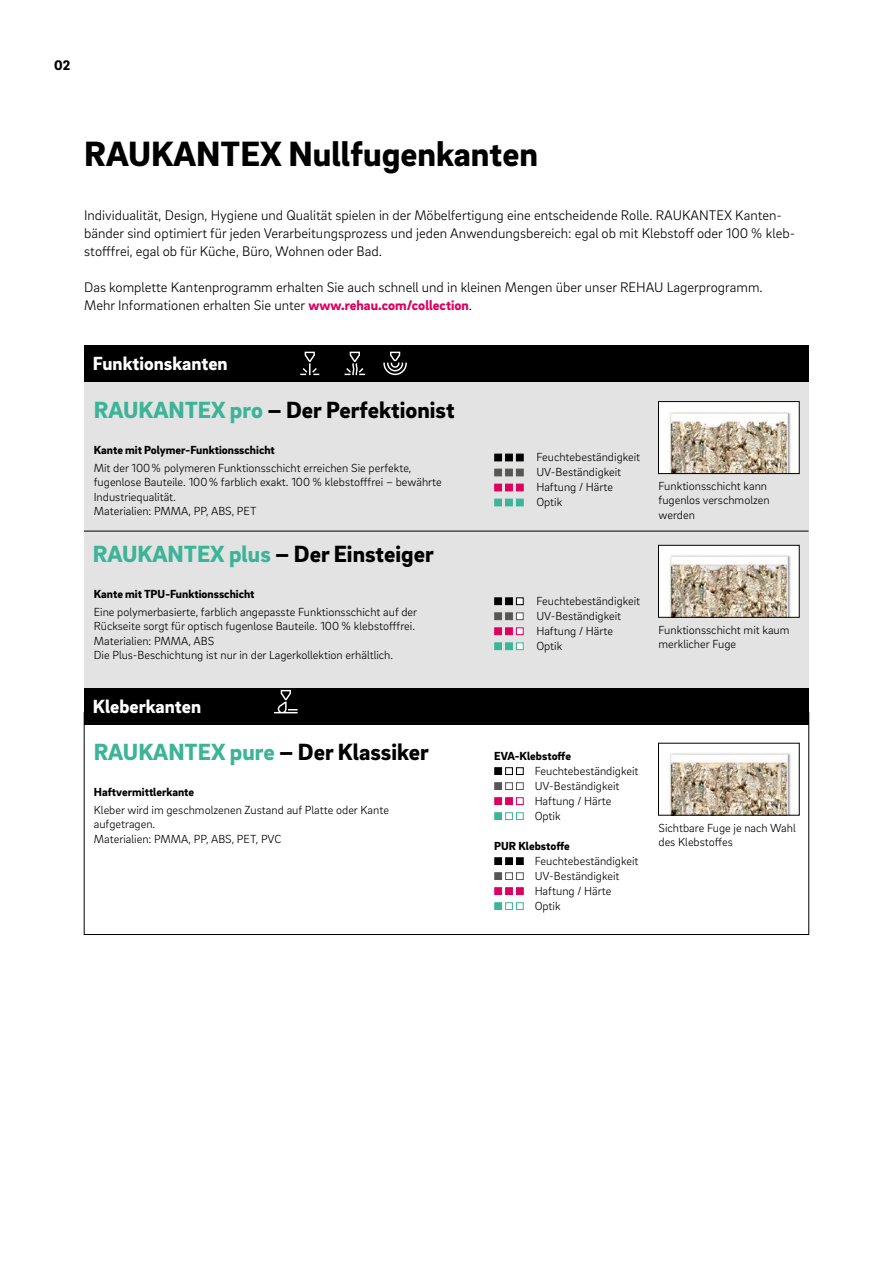
<style>
.page{position:relative;width:893px;height:1263px;background:#fff}
.page>*{position:absolute;margin:0;border:0;box-sizing:border-box;transform-origin:0 0}
._02__Headline_-_24pt_-_left{font:900 36px "Brix Sans";color:#000}
._06__Subhead_-_19pt_-_space_after{font:900 24px "Brix Sans";color:#000}
._06__Subhead_-_19pt_-_space_after-2{font:900 24px "Brix Sans";color:#3cb497}
._16__Body_text_-_9_5pt{font:900 19.5px "Brix Sans";color:#fff}
._16__Body_text_-_9_5pt-2{font:300 14.25px/18px "Brix Sans";color:#000}
.t1{font:900 14.25px "Brix Sans";color:#000}
._32__Marginal_body_text_-_8pt{font:300 12px/14.4px "Brix Sans";color:#000}
._30__Caption_-_8pt{font:300 12px "Brix Sans";color:#000}
._31__Marginal_headline_-_8pt{font:900 12px "Brix Sans";color:#000}
._30__Caption_-_8pt-2{font:900 12px "Brix Sans";color:#000}
.s1{font-weight:900;color:#dd005f}
.s2{color:#3cb497}
.s3{color:#000}
</style>
<div class="page">
<div style="left:84px;top:364px;width:725px;height:327px;background:#e3e3e3"></div>
<div style="left:84px;top:346px;width:725px;height:36px;background:#000"></div>
<div style="left:84px;top:689px;width:725px;height:36px;background:#000"></div>
<div style="left:494px;top:454px;width:8px;height:7px;background:#000;border:1px solid #000"></div>
<div style="left:505px;top:454px;width:8px;height:7px;background:#000;border:1px solid #000"></div>
<div style="left:516px;top:454px;width:8px;height:7px;background:#000;border:1px solid #000"></div>
<div style="left:494px;top:469px;width:8px;height:7px;background:#565655;border:1px solid #565655"></div>
<div style="left:505px;top:469px;width:8px;height:7px;background:#565655"></div>
<div style="left:516px;top:469px;width:8px;height:7px;background:#565655;border:1px solid #565655"></div>
<div style="left:494px;top:484px;width:8px;height:7px;background:#dd005f;border:1px solid #dd005f"></div>
<div style="left:505px;top:484px;width:8px;height:7px;background:#dd005f;border:1px solid #dd005f"></div>
<div style="left:516px;top:484px;width:8px;height:7px;background:#dd005f;border:1px solid #dd005f"></div>
<div style="left:494px;top:499px;width:8px;height:7px;background:#3cb497;border:1px solid #3cb497"></div>
<div style="left:505px;top:499px;width:8px;height:7px;background:#3cb497;border:1px solid #3cb497"></div>
<div style="left:516px;top:499px;width:8px;height:7px;background:#3cb497;border:1px solid #3cb497"></div>
<div style="left:494px;top:597px;width:8px;height:8px;background:#000;border:1px solid #000"></div>
<div style="left:505px;top:597px;width:8px;height:8px;background:#000;border:1px solid #000"></div>
<div style="left:516px;top:597px;width:8px;height:8px;background:#fff;border:1px solid #000"></div>
<div style="left:494px;top:612px;width:8px;height:8px;background:#565655;border:1px solid #565655"></div>
<div style="left:505px;top:612px;width:8px;height:8px;background:#565655;border:1px solid #565655"></div>
<div style="left:516px;top:612px;width:8px;height:8px;background:#fff;border:1px solid #565655"></div>
<div style="left:494px;top:627px;width:8px;height:8px;background:#dd005f;border:1px solid #dd005f"></div>
<div style="left:505px;top:627px;width:8px;height:8px;background:#dd005f;border:1px solid #dd005f"></div>
<div style="left:516px;top:627px;width:8px;height:8px;background:#fff;border:1px solid #dd005f"></div>
<div style="left:494px;top:642px;width:8px;height:8px;background:#3cb497;border:1px solid #3cb497"></div>
<div style="left:505px;top:642px;width:8px;height:8px;background:#3cb497;border:1px solid #3cb497"></div>
<div style="left:516px;top:642px;width:8px;height:8px;background:#fff;border:1px solid #3cb497"></div>
<div style="left:494px;top:767px;width:8px;height:8px;background:#000;border:1px solid #000"></div>
<div style="left:505px;top:767px;width:8px;height:8px;background:#fff;border:1px solid #000"></div>
<div style="left:516px;top:767px;width:8px;height:8px;background:#fff;border:1px solid #000"></div>
<div style="left:494px;top:782px;width:8px;height:8px;background:#565655;border:1px solid #565655"></div>
<div style="left:505px;top:782px;width:8px;height:8px;background:#fff;border:1px solid #565655"></div>
<div style="left:516px;top:782px;width:8px;height:8px;background:#fff;border:1px solid #565655"></div>
<div style="left:494px;top:797px;width:8px;height:8px;background:#dd005f;border:1px solid #dd005f"></div>
<div style="left:505px;top:797px;width:8px;height:8px;background:#dd005f;border:1px solid #dd005f"></div>
<div style="left:516px;top:797px;width:8px;height:8px;background:#fff;border:1px solid #dd005f"></div>
<div style="left:494px;top:812px;width:8px;height:8px;background:#3cb497;border:1px solid #3cb497"></div>
<div style="left:505px;top:812px;width:8px;height:8px;background:#fff;border:1px solid #3cb497"></div>
<div style="left:516px;top:812px;width:8px;height:8px;background:#fff;border:1px solid #3cb497"></div>
<div style="left:495px;top:858px;width:7px;height:6px;background:#000"></div>
<div style="left:494px;top:857px;width:8px;height:8px;border:1px solid #000"></div>
<svg style="left:507px;top:859px;width:4px;height:4px"></svg>
<div style="left:505px;top:857px;width:8px;height:8px;border:1px solid #000"></div>
<div style="left:516px;top:858px;width:7px;height:6px;background:#000"></div>
<div style="left:516px;top:857px;width:8px;height:8px;border:1px solid #000"></div>
<div style="left:494px;top:872px;width:8px;height:8px;background:#565655;border:1px solid #565655"></div>
<div style="left:505px;top:872px;width:8px;height:8px;background:#fff;border:1px solid #565655"></div>
<div style="left:516px;top:872px;width:8px;height:8px;background:#fff;border:1px solid #565655"></div>
<div style="left:494px;top:887px;width:8px;height:8px;background:#dd005f;border:1px solid #dd005f"></div>
<div style="left:505px;top:887px;width:8px;height:8px;background:#dd005f;border:1px solid #dd005f"></div>
<div style="left:516px;top:887px;width:8px;height:8px;background:#dd005f;border:1px solid #dd005f"></div>
<div style="left:494px;top:902px;width:8px;height:8px;background:#3cb497;border:1px solid #3cb497"></div>
<div style="left:505px;top:902px;width:8px;height:8px;background:#fff;border:1px solid #3cb497"></div>
<div style="left:516px;top:902px;width:8px;height:8px;background:#fff;border:1px solid #3cb497"></div>
<svg style="left:300px;top:352px;width:19px;height:23px"></svg>
<svg style="left:345px;top:352px;width:20px;height:23px"></svg>
<svg style="left:383px;top:352px;width:24px;height:23px"></svg>
<hr style="left:84px;top:531px;width:725px;height:1px;background:#000">
<svg style="left:274px;top:690px;width:24px;height:23px"></svg>
<img style="left:660px;top:403px;width:137px;height:69px">
<div style="left:658px;top:401px;width:141px;height:73px;border:1px solid #000"></div>
<img style="left:660px;top:547px;width:137px;height:68px">
<div style="left:658px;top:545px;width:141px;height:72px;border:1px solid #000"></div>
<img style="left:669px;top:753px;width:122px;height:60px">
<p class="t1" style="left:54px;top:56px;width:18px">02</p>
<p class="_02__Headline_-_24pt_-_left" style="left:84px;top:130px;width:455px">RAUKANTEX Nullfugenkanten</p>
<p class="_16__Body_text_-_9_5pt-2" style="left:84px;top:205px;width:712px">Individualität, Design, Hygiene und Qualität spielen in der Möbelfertigung eine entscheidende Rolle. RAUKANTEX Kanten&shy;bänder sind optimiert für jeden Verarbeitungsprozess und jeden Anwendungsbereich: egal ob mit Klebstoff oder 100 % kleb&shy;stofffrei, egal ob für Küche, Büro, Wohnen oder Bad.</p>
<p class="_16__Body_text_-_9_5pt-2" style="left:84px;top:277px;width:680px">Das komplette Kantenprogramm erhalten Sie auch schnell und in kleinen Mengen über unser REHAU Lagerprogramm.<br>Mehr Informationen erhalten Sie unter <span class="s1">www.rehau.com/collection</span>.</p>
<p class="_16__Body_text_-_9_5pt" style="left:93px;top:351px;width:136px">Funktionskanten</p>
<p class="_06__Subhead_-_19pt_-_space_after" style="left:94px;top:394px;width:362px"><span class="s2">RAUKANTEX pro</span> – Der Perfektionist</p>
<p class="_31__Marginal_headline_-_8pt" style="left:94px;top:442px;width:183px">Kante mit Polymer-Funktionsschicht</p>
<p class="_32__Marginal_body_text_-_8pt" style="left:94px;top:460px;width:350px">Mit der 100% polymeren Funktionsschicht erreichen Sie perfekte, fugenlose Bauteile. 100% farblich exakt. 100 % klebstofffrei – bewährte Industriequalität.<br>Materialien: PMMA, PP, ABS, PET</p>
<p class="_06__Subhead_-_19pt_-_space_after" style="left:93px;top:538px;width:342px"><span class="s2">RAUKANTEX plus</span> – Der Einsteiger</p>
<p class="_31__Marginal_headline_-_8pt" style="left:94px;top:586px;width:162px">Kante mit TPU-Funktionsschicht</p>
<p class="_32__Marginal_body_text_-_8pt" style="left:94px;top:604px;width:325px">Eine polymerbasierte, farblich angepasste Funktionsschicht auf der Rückseite sorgt für optisch fugenlose Bauteile. 100 % klebstofffrei.<br>Materialien: PMMA, ABS<br>Die Plus-Beschichtung ist nur in der Lagerkollektion erhältlich.</p>
<p class="_16__Body_text_-_9_5pt" style="left:93px;top:694px;width:110px">Kleberkanten</p>
<p class="_06__Subhead_-_19pt_-_space_after-2" style="left:94px;top:736px;width:337px">RAUKANTEX pure <span class="s3">– Der Klassiker</span></p>
<p class="_31__Marginal_headline_-_8pt" style="left:94px;top:784px;width:102px">Haftvermittlerkante</p>
<p class="_32__Marginal_body_text_-_8pt" style="left:94px;top:802px;width:297px">Kleber wird im geschmolzenen Zustand auf Platte oder Kante aufgetragen.<br>Materialien: PMMA, PP, ABS, PET, PVC</p>
<p class="_30__Caption_-_8pt" style="left:536px;top:449px;width:105px">Feuchtebeständigkeit</p>
<p class="_30__Caption_-_8pt" style="left:536px;top:464px;width:86px">UV-Beständigkeit</p>
<p class="_30__Caption_-_8pt" style="left:536px;top:479px;width:78px">Haftung / Härte</p>
<p class="_30__Caption_-_8pt" style="left:536px;top:494px;width:27px">Optik</p>
<p class="_32__Marginal_body_text_-_8pt" style="left:658px;top:478px;width:113px">Funktionsschicht kann fugenlos verschmolzen werden</p>
<p class="_30__Caption_-_8pt" style="left:536px;top:593px;width:105px">Feuchtebeständigkeit</p>
<p class="_30__Caption_-_8pt" style="left:536px;top:608px;width:86px">UV-Beständigkeit</p>
<p class="_30__Caption_-_8pt" style="left:536px;top:623px;width:78px">Haftung / Härte</p>
<p class="_30__Caption_-_8pt" style="left:536px;top:638px;width:27px">Optik</p>
<p class="_32__Marginal_body_text_-_8pt" style="left:658px;top:622px;width:133px">Funktionsschicht mit kaum merklicher Fuge</p>
<p class="_30__Caption_-_8pt-2" style="left:494px;top:748px;width:79px">EVA-Klebstoffe</p>
<p class="_30__Caption_-_8pt" style="left:535px;top:763px;width:105px">Feuchtebeständigkeit</p>
<p class="_30__Caption_-_8pt" style="left:535px;top:778px;width:86px">UV-Beständigkeit</p>
<p class="_30__Caption_-_8pt" style="left:535px;top:793px;width:78px">Haftung / Härte</p>
<p class="_30__Caption_-_8pt" style="left:535px;top:808px;width:27px">Optik</p>
<p class="_30__Caption_-_8pt-2" style="left:494px;top:838px;width:77px">PUR Klebstoffe</p>
<p class="_30__Caption_-_8pt" style="left:535px;top:853px;width:105px">Feuchtebeständigkeit</p>
<p class="_30__Caption_-_8pt" style="left:535px;top:868px;width:86px">UV-Beständigkeit</p>
<p class="_30__Caption_-_8pt" style="left:535px;top:883px;width:78px">Haftung / Härte</p>
<p class="_30__Caption_-_8pt" style="left:535px;top:898px;width:27px">Optik</p>
<p class="_32__Marginal_body_text_-_8pt" style="left:658px;top:820px;width:139px">Sichtbare Fuge je nach Wahl des Klebstoffes</p>
</div>
